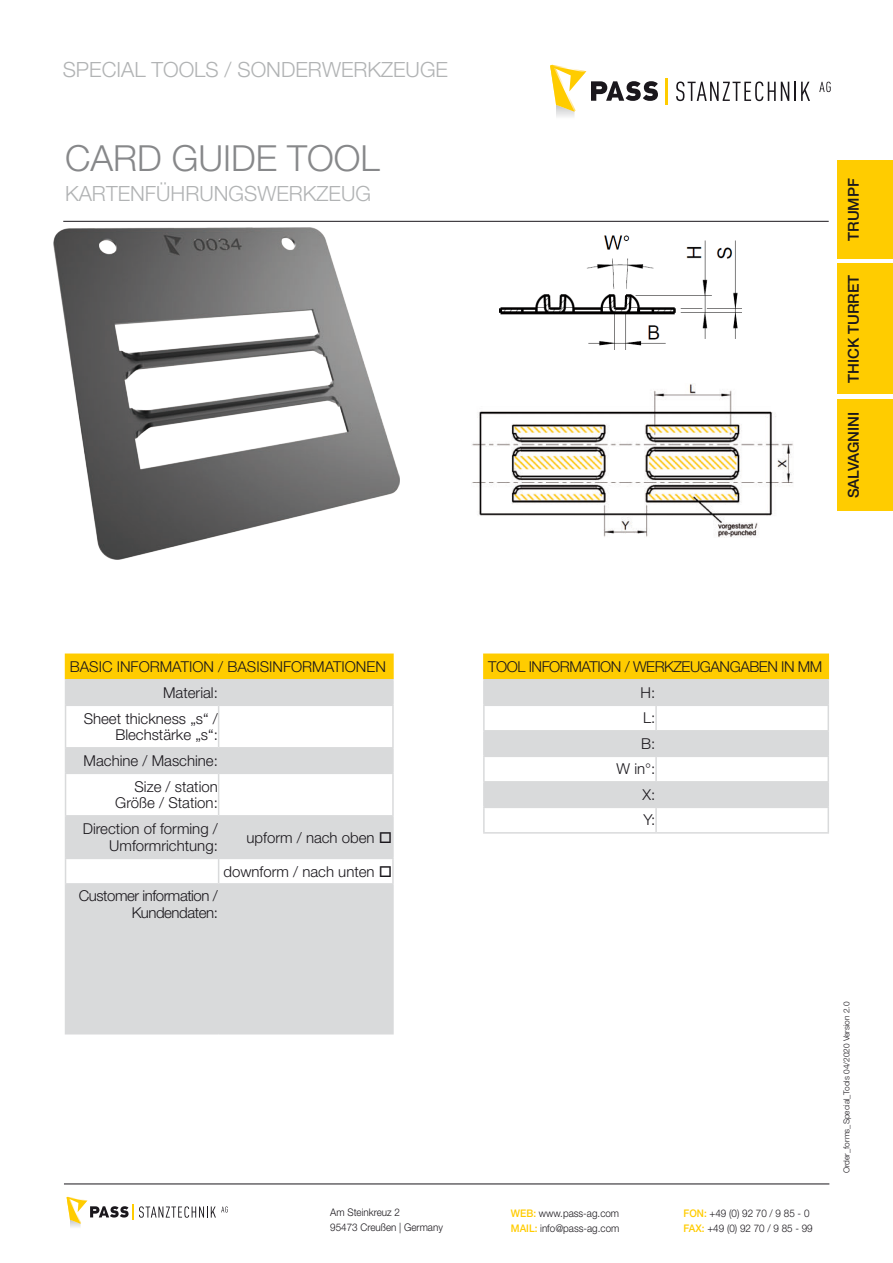
<style>
.page{position:relative;width:893px;height:1263px;background:#fff}
.page>*{position:absolute;margin:0;border:0;box-sizing:border-box;transform-origin:0 0}
.t1{font:300 36px "Helvetica Neue LT Std";color:#87888a}
.t2{font:300 21px "Helvetica Neue LT Std";color:#b1b3b4}
.t3{font:300 15px/25.8px "Helvetica Neue LT Std";color:#1a171c;text-align:right}
.t4{font:300 15px/16.5px "Helvetica Neue LT Std";letter-spacing:-.03em;color:#1a171c;text-align:right}
.t5{font:500 15px "Helvetica Neue LT Std";color:#1a171c}
.t6{font:300 10.5px/15px "Helvetica Neue LT Std";color:#1a171c;scale:.94 1}
.t7{font:300 8.25px "Helvetica Neue LT Std";color:#1a171c}
.s1{font-weight:500;color:#fc0}
</style>
<div class="page">
<hr style="left:64px;top:1184px;width:765px;height:1px;background:#1a171c">
<div style="left:838px;top:161px;width:55px;height:349px;background:#fc0"></div>
<hr style="left:63px;top:221px;width:766px;height:1px;background:#1a171c">
<img style="left:53px;top:228px;width:347px;height:332px">
<img style="left:499px;top:235px;width:243px;height:115px">
<img style="left:472px;top:383px;width:321px;height:154px">
<svg style="left:676px;top:81px;width:134px;height:20px"></svg>
<svg style="left:819px;top:82px;width:12px;height:10px"></svg>
<svg style="left:550px;top:65px;width:108px;height:47px"></svg>
<hr style="left:665px;top:78px;width:3px;height:27px;background:#fc0">
<svg style="left:67px;top:1197px;width:161px;height:30px"></svg>
<div style="left:66px;top:654px;width:327px;height:26px;background:#fc0"></div>
<svg style="left:66px;top:680px;width:326px;height:353px;fill:#d9dadb"></svg>
<hr style="left:392px;top:655px;width:2px;height:24px;background:#fc0">
<hr style="left:218px;top:774px;width:1px;height:41px;background:#d9dadb">
<hr style="left:218px;top:817px;width:1px;height:41px;background:#d9dadb">
<svg style="left:218px;top:859px;width:1px;height:24px"></svg>
<hr style="left:65px;top:653px;width:154px;height:2px;background:#fc0">
<hr style="left:219px;top:653px;width:175px;height:2px;background:#fc0">
<hr style="left:219px;top:679px;width:175px;height:1px;background:#d9dadb">
<hr style="left:392px;top:680px;width:2px;height:24px;background:#d9dadb">
<hr style="left:65px;top:817px;width:1px;height:41px;background:#d9dadb">
<hr style="left:392px;top:817px;width:2px;height:41px;background:#d9dadb">
<hr style="left:218px;top:885px;width:1px;height:148px;background:#d9dadb">
<hr style="left:65px;top:774px;width:1px;height:41px;background:#d9dadb">
<hr style="left:392px;top:774px;width:2px;height:41px;background:#d9dadb">
<hr style="left:65px;top:815px;width:154px;height:2px;background:#d9dadb">
<hr style="left:219px;top:815px;width:175px;height:2px;background:#d9dadb">
<hr style="left:65px;top:858px;width:154px;height:1px;background:#d9dadb">
<hr style="left:219px;top:858px;width:175px;height:1px;background:#d9dadb">
<svg style="left:65px;top:859px;width:1px;height:24px"></svg>
<hr style="left:392px;top:859px;width:2px;height:24px;background:#d9dadb">
<hr style="left:392px;top:748px;width:2px;height:24px;background:#d9dadb">
<hr style="left:219px;top:772px;width:175px;height:2px;background:#d9dadb">
<svg style="left:65px;top:748px;width:1px;height:24px"></svg>
<svg style="left:218px;top:748px;width:1px;height:24px"></svg>
<hr style="left:65px;top:772px;width:154px;height:2px;background:#d9dadb">
<hr style="left:219px;top:704px;width:175px;height:2px;background:#d9dadb">
<hr style="left:219px;top:747px;width:175px;height:1px;background:#d9dadb">
<hr style="left:392px;top:706px;width:2px;height:41px;background:#d9dadb">
<hr style="left:65px;top:706px;width:1px;height:41px;background:#d9dadb">
<hr style="left:218px;top:706px;width:1px;height:41px;background:#d9dadb">
<hr style="left:65px;top:747px;width:154px;height:1px;background:#d9dadb">
<hr style="left:65px;top:679px;width:154px;height:1px;background:#d9dadb">
<svg style="left:65px;top:655px;width:1px;height:49px"></svg>
<svg style="left:218px;top:680px;width:1px;height:24px"></svg>
<hr style="left:65px;top:704px;width:154px;height:2px;background:#d9dadb">
<hr style="left:65px;top:883px;width:154px;height:2px;background:#d9dadb">
<hr style="left:65px;top:885px;width:1px;height:148px;background:#d9dadb">
<hr style="left:219px;top:883px;width:175px;height:2px;background:#d9dadb">
<hr style="left:392px;top:885px;width:2px;height:148px;background:#d9dadb">
<hr style="left:65px;top:1033px;width:154px;height:1px;background:#d9dadb">
<hr style="left:219px;top:1033px;width:175px;height:1px;background:#d9dadb">
<div style="left:484px;top:654px;width:344px;height:26px;background:#fc0"></div>
<svg style="left:485px;top:680px;width:342px;height:127px"></svg>
<hr style="left:827px;top:655px;width:2px;height:24px;background:#fc0">
<hr style="left:655px;top:680px;width:2px;height:24px;background:#d9dadb">
<hr style="left:483px;top:653px;width:173px;height:2px;background:#fc0">
<hr style="left:483px;top:655px;width:2px;height:24px;background:#fc0">
<hr style="left:656px;top:653px;width:173px;height:2px;background:#fc0">
<hr style="left:655px;top:706px;width:2px;height:24px;background:#d9dadb">
<hr style="left:655px;top:757px;width:2px;height:24px;background:#d9dadb">
<hr style="left:655px;top:808px;width:2px;height:24px;background:#d9dadb">
<hr style="left:655px;top:731px;width:2px;height:24px;background:#d9dadb">
<hr style="left:655px;top:782px;width:2px;height:25px;background:#d9dadb">
<hr style="left:483px;top:706px;width:2px;height:24px;background:#d9dadb">
<hr style="left:827px;top:706px;width:2px;height:24px;background:#d9dadb">
<hr style="left:483px;top:679px;width:173px;height:1px;background:#d9dadb">
<hr style="left:483px;top:680px;width:2px;height:24px;background:#d9dadb">
<hr style="left:656px;top:679px;width:173px;height:1px;background:#d9dadb">
<hr style="left:827px;top:680px;width:2px;height:24px;background:#d9dadb">
<hr style="left:483px;top:704px;width:173px;height:2px;background:#d9dadb">
<hr style="left:656px;top:704px;width:173px;height:2px;background:#d9dadb">
<hr style="left:483px;top:730px;width:173px;height:1px;background:#d9dadb">
<hr style="left:483px;top:731px;width:2px;height:24px;background:#d9dadb">
<hr style="left:656px;top:730px;width:173px;height:1px;background:#d9dadb">
<hr style="left:827px;top:731px;width:2px;height:24px;background:#d9dadb">
<hr style="left:483px;top:782px;width:2px;height:25px;background:#d9dadb">
<hr style="left:827px;top:782px;width:2px;height:25px;background:#d9dadb">
<hr style="left:483px;top:755px;width:173px;height:2px;background:#d9dadb">
<hr style="left:656px;top:755px;width:173px;height:2px;background:#d9dadb">
<hr style="left:483px;top:781px;width:173px;height:2px;background:#d9dadb">
<hr style="left:656px;top:781px;width:173px;height:2px;background:#d9dadb">
<hr style="left:483px;top:757px;width:2px;height:24px;background:#d9dadb">
<hr style="left:827px;top:757px;width:2px;height:24px;background:#d9dadb">
<hr style="left:483px;top:807px;width:173px;height:1px;background:#d9dadb">
<hr style="left:656px;top:807px;width:173px;height:1px;background:#d9dadb">
<hr style="left:483px;top:808px;width:2px;height:24px;background:#d9dadb">
<hr style="left:827px;top:808px;width:2px;height:24px;background:#d9dadb">
<hr style="left:483px;top:832px;width:173px;height:2px;background:#d9dadb">
<hr style="left:656px;top:832px;width:173px;height:2px;background:#d9dadb">
<h2 class="t2" style="left:63px;top:56px;width:387px">SPECIAL TOOLS / SONDERWERKZEUGE</h2>
<h1 class="t1" style="left:65px;top:136px;width:316px">CARD GUIDE TOOL</h1>
<h2 class="t2" style="left:65px;top:181px;width:307px">KARTENFÜHRUNGSWERKZEUG</h2>
<p class="t5" style="left:844px;top:241px;width:64px;rotate:-90deg">TRUMPF</p>
<p class="t5" style="left:844px;top:383px;width:110px;rotate:-90deg">THICK TURRET</p>
<p class="t5" style="left:844px;top:498px;width:88px;rotate:-90deg">SALVAGNINI</p>
<p class="t3" style="left:70px;top:654px;width:318px">BASIC INFORMATION / BASISINFORMATIONEN</p>
<p class="t3" style="left:163px;top:679px;width:56px">Material:</p>
<p class="t3" style="left:84px;top:705px;width:136px">Sheet thickness „s“ /</p>
<p class="t3" style="left:84px;top:722px;width:136px">Blechstärke „s“:<br>Machine / Maschine:<br>Size / station</p>
<p class="t3" style="left:83px;top:790px;width:137px">Größe / Station:<br>Direction of forming /</p>
<p class="t3" style="left:109px;top:832px;width:110px">Umformrichtung:</p>
<p class="t3" style="left:247px;top:824px;width:147px">upform / nach oben □</p>
<p class="t3" style="left:224px;top:858px;width:170px">downform / nach unten □</p>
<p class="t4" style="left:79px;top:887px;width:141px">Customer information /<br>Kundendaten:</p>
<p class="t4" style="left:488px;top:658px;width:336px">TOOL INFORMATION / WERKZEUGANGABEN IN MM</p>
<p class="t3" style="left:641px;top:679px;width:16px">H:</p>
<p class="t3" style="left:643px;top:705px;width:14px">L:</p>
<p class="t3" style="left:641px;top:730px;width:16px">B:</p>
<p class="t3" style="left:617px;top:756px;width:40px">W in°:</p>
<p class="t3" style="left:643px;top:781px;width:14px">X:</p>
<p class="t3" style="left:643px;top:807px;width:13px">Y:</p>
<p class="t6" style="left:330px;top:1205px;width:121px">Am Steinkreuz 2<br>95473 Creußen | Germany</p>
<p class="t6" style="left:511px;top:1205px;width:117px"><span class="s1">WEB:</span> www.pass-ag.com<br><span class="s1">MAIL:</span> info@pass-ag.com</p>
<p class="t6" style="left:684px;top:1205px;width:139px"><span class="s1">FON:</span> +49 (0) 92 70 / 9 85 - 0<br><span class="s1">FAX:</span> +49 (0) 92 70 / 9 85 - 99</p>
<p class="t7" style="left:841px;top:1173px;width:173px;rotate:-90deg">Order_forms_Special_Tools 04/2020 Version 2.0</p>
</div>
